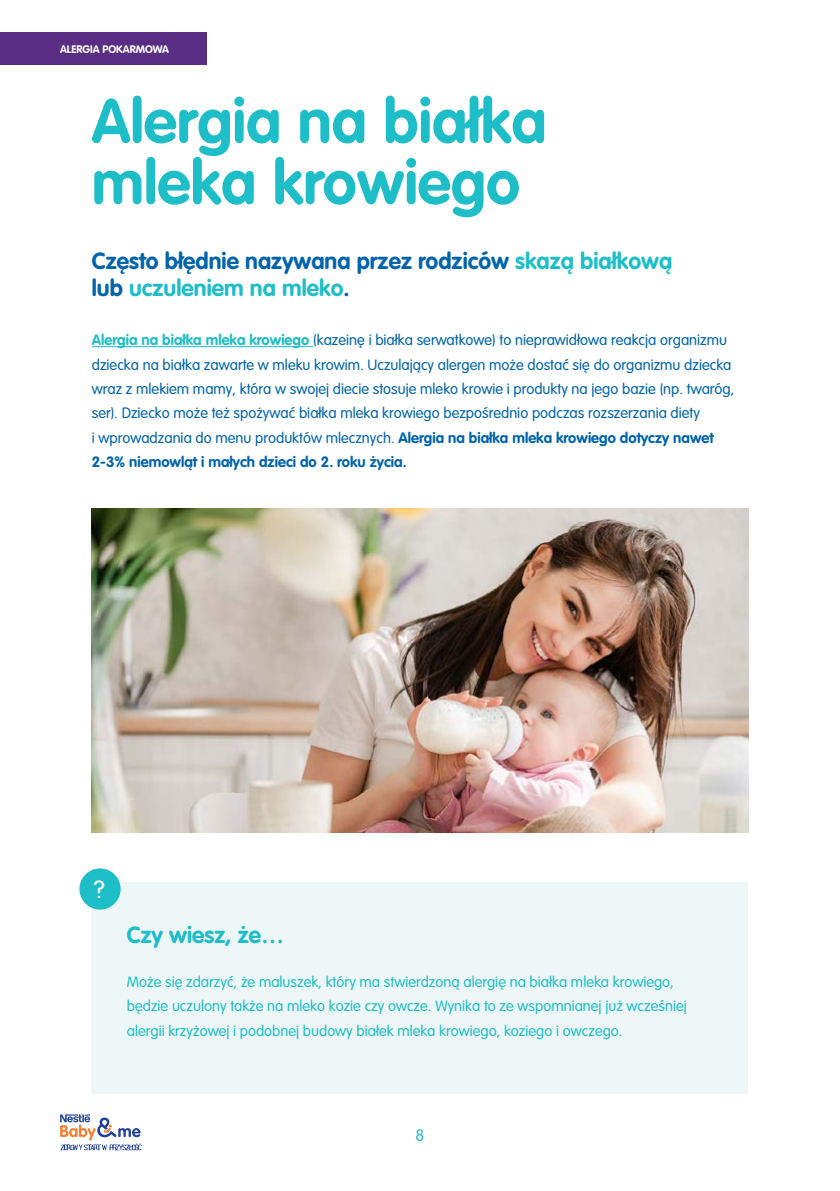
<style>
.page{position:relative;width:840px;height:1191px;background:#fff}
.page>*{position:absolute;margin:0;border:0;box-sizing:border-box;transform-origin:0 0}
.t1{font:700 61.2px/61.2px "VAG Rounded LT Pro";color:#1ebec8}
.t2{font:300 24.6px "VAG Rounded LT Pro";color:#fff}
.t3{font:700 23px/27px "VAG Rounded LT Pro";color:#0064ac}
.t4{font:700 23px "VAG Rounded LT Pro";color:#1ebec8}
.t5{font:300 16.4px "VAG Rounded LT Pro";color:#1ebec8}
.t6{font:300 14.8px/24.4px "VAG Rounded LT Pro";color:#0064ac}
.t7{font:300 14.8px/24.4px "VAG Rounded LT Pro";color:#1ebec8}
.t8{font:700 10.8px "VAG Rounded LT Pro";color:#fff}
.s1{color:#1ebec8}
.s2{color:#0057a5}
.s3{font-weight:700;color:#1ebec8}
.s4{font-weight:700}
</style>
<div class="page">
<svg style="left:60px;top:1114px;width:82px;height:36px"></svg>
<div style="left:0;top:33px;width:207px;height:32px;background:#592d84"></div>
<img style="left:92px;top:508px;width:655px;height:324px">
<hr style="left:92px;top:346px;width:221px;height:1px;background:#1ebec8">
<div style="left:92px;top:882px;width:655px;height:212px;background:#edf7f8"></div>
<div style="left:79px;top:868px;width:42px;height:41px;background:#1ebec8;border-radius:50%"></div>
<p class="t8" style="left:60px;top:42px;width:110px">ALERGIA POKARMOWA</p>
<h1 class="t1" style="left:92px;top:91px;width:456px">Alergia na białka mleka krowiego</h1>
<h3 class="t3" style="left:92px;top:248px;width:581px">Często błędnie nazywana przez rodziców <span class="s1">skazą białkową </span>lub <span class="s1">uczuleniem na mleko</span><span class="s2">.</span></h3>
<p class="t6" style="left:92px;top:328px;width:644px"><span class="s3">Alergia na białka mleka krowiego</span> (kazeinę i białka serwatkowe) to nieprawidłowa reakcja organizmu dziecka na białka zawarte w mleku krowim. Uczulający alergen może dostać się do organizmu dziecka wraz z mlekiem mamy, która w swojej diecie stosuje mleko krowie i produkty na jego bazie (np. twaróg, ser). Dziecko może też spożywać białka mleka krowiego bezpośrednio podczas rozszerzania diety<br>i wprowadzania do menu produktów mlecznych. <span class="s4">Alergia na białka mleka krowiego dotyczy nawet 2-3% niemowląt i małych dzieci do 2. roku życia.</span></p>
<h2 class="t2" style="left:94px;top:875px;width:12px">?</h2>
<h3 class="t4" style="left:127px;top:920px;width:159px">Czy wiesz, że…</h3>
<p class="t7" style="left:127px;top:969px;width:561px">Może się zdarzyć, że maluszek, który ma stwierdzoną alergię na białka mleka krowiego, będzie uczulony także na mleko kozie czy owcze. Wynika to ze wspomnianej już wcześniej alergii krzyżowej i podobnej budowy białek mleka krowiego, koziego i owczego.</p>
<p class="t5" style="left:415px;top:1125px;width:10px">8</p>
</div>
